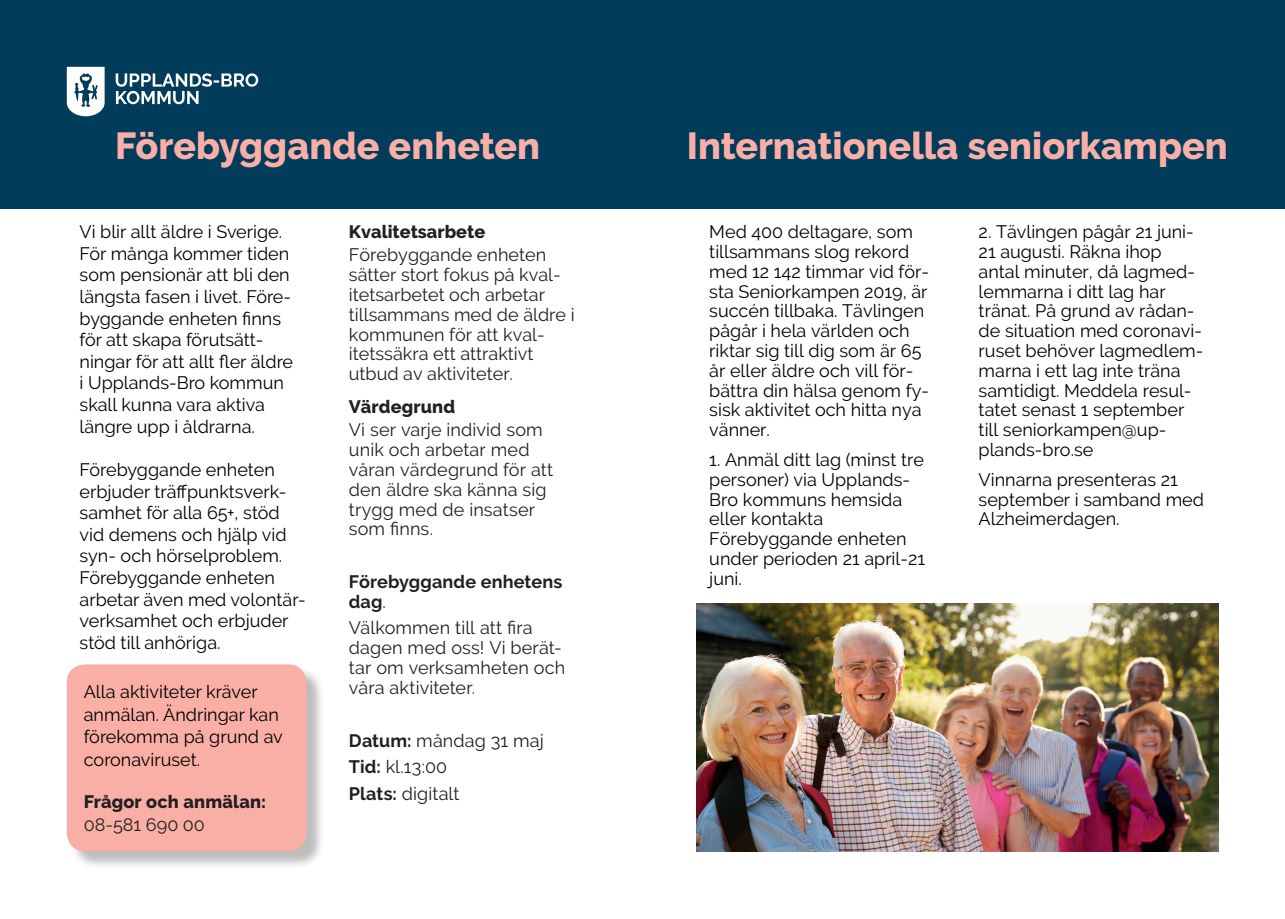
<style>
.page{position:relative;width:1285px;height:919px;background:#fff}
.page>*{position:absolute;margin:0;border:0;box-sizing:border-box;transform-origin:0 0}
.t1{font:800 37.5px "Raleway";color:#f9afa6}
.t2{font:18px/19.8px "Raleway";color:#000}
.t3{font:18px/19.8px "Raleway";color:#231f20}
.t4{font:800 18px "Raleway";letter-spacing:.005em;color:#231f20}
.t5{font:700 18px/19.8px "Raleway";letter-spacing:.01em;color:#231f20}
.s1{font-weight:400}
.s2{font-weight:700}
</style>
<div class="page">
<div style="left:0;top:0;width:642px;height:208px;background:#023c5b"></div>
<svg style="left:67px;top:67px;width:38px;height:49px"></svg>
<svg style="left:116px;top:73px;width:142px;height:31px"></svg>
<div style="left:588px;top:0;width:696px;height:208px;background:#023c5b"></div>
<img style="left:696px;top:603px;width:521px;height:248px">
<div style="left:69px;top:666px;width:256px;height:203px;background:#231f20;opacity:.3"></div>
<div style="left:67px;top:664px;width:239px;height:187px;background:#f9afa6;border-radius:18px"></div>
<h1 class="t1" style="left:115px;top:124px;width:426px">Förebyggande enheten</h1>
<h1 class="t1" style="left:686px;top:124px;width:542px">Internationella seniorkampen</h1>
<p class="t2" style="left:80px;top:221px;width:215px;line-height:21.6px">Vi blir allt äldre i Sverige.<br>För många kommer tiden som pensionär att bli den längsta fasen i livet. Före&shy;byggande enheten finns för att skapa förutsätt&shy;ningar för att allt fler äldre i Upplands-Bro kommun skall kunna vara aktiva längre upp i åldrarna.</p>
<p class="t2" style="left:80px;top:458px;width:227px;line-height:21.6px">Förebyggande enheten erbjuder träffpunktsverk&shy;samhet för alla 65+, stöd vid demens och hjälp vid syn- och hörselproblem.<br>Förebyggande enheten arbetar även med volontär&shy;verksamhet och erbjuder stöd till anhöriga.</p>
<p class="t2" style="left:84px;top:680px;width:200px;line-height:22.5px">Alla aktiviteter kräver anmälan. Ändringar kan förekomma på grund av coronaviruset.</p>
<p class="t4" style="left:84px;top:791px;width:184px">Frågor och anmälan:</p>
<p class="t3" style="left:84px;top:814px;width:123px">08-581 690 00</p>
<p class="t4" style="left:349px;top:221px;width:138px">Kvalitetsarbete</p>
<p class="t3" style="left:349px;top:245px;width:227px">Förebyggande enheten sätter stort fokus på kval&shy;itetsarbetet och arbetar tillsammans med de äldre i kommunen för att kval&shy;itetssäkra ett attraktivt utbud av aktiviteter.</p>
<p class="t4" style="left:349px;top:396px;width:108px">Värdegrund</p>
<p class="t3" style="left:349px;top:420px;width:206px">Vi ser varje individ som unik och arbetar med våran värdegrund för att den äldre ska känna sig trygg med de insatser som finns.</p>
<p class="t5" style="left:349px;top:572px;width:215px">Förebyggande enhetens dag<span class="s1">.</span></p>
<p class="t3" style="left:349px;top:618px;width:218px">Välkommen till att fira dagen med oss! Vi berät&shy;tar om verksamheten och våra aktiviteter.</p>
<p class="t3" style="left:349px;top:727px;width:196px;line-height:26.4px"><span class="s2">Datum:</span> måndag 31 maj<br><span class="s2">Tid:</span> kl.13:00<br><span class="s2">Plats:</span> digitalt</p>
<p class="t2" style="left:709px;top:222px;width:221px">Med 400 deltagare, som tillsammans slog rekord med 12 142 timmar vid för&shy;sta Seniorkampen 2019, är succén tillbaka. Tävlingen pågår i hela världen och riktar sig till dig som är 65 år eller äldre och vill för&shy;bättra din hälsa genom fy&shy;sisk aktivitet och hitta nya vänner.</p>
<p class="t2" style="left:709px;top:449px;width:217px">1. Anmäl ditt lag (minst tre personer) via Upplands-<br>Bro kommuns hemsida eller kontakta<br>Förebyggande enheten under perioden 21 april-21 juni.</p>
<p class="t2" style="left:978px;top:222px;width:226px">2. Tävlingen pågår 21 juni-<br>21 augusti. Räkna ihop antal minuter, då lagmed&shy;lemmarna i ditt lag har tränat. På grund av rådan&shy;de situation med coronavi&shy;ruset behöver lagmedlem&shy;marna i ett lag inte träna samtidigt. Meddela resul&shy;tatet senast 1 september till seniorkampen@up&shy;plands-bro.se</p>
<p class="t2" style="left:978px;top:469px;width:227px">Vinnarna presenteras 21 september i samband med<br>Alzheimerdagen.</p>
</div>
